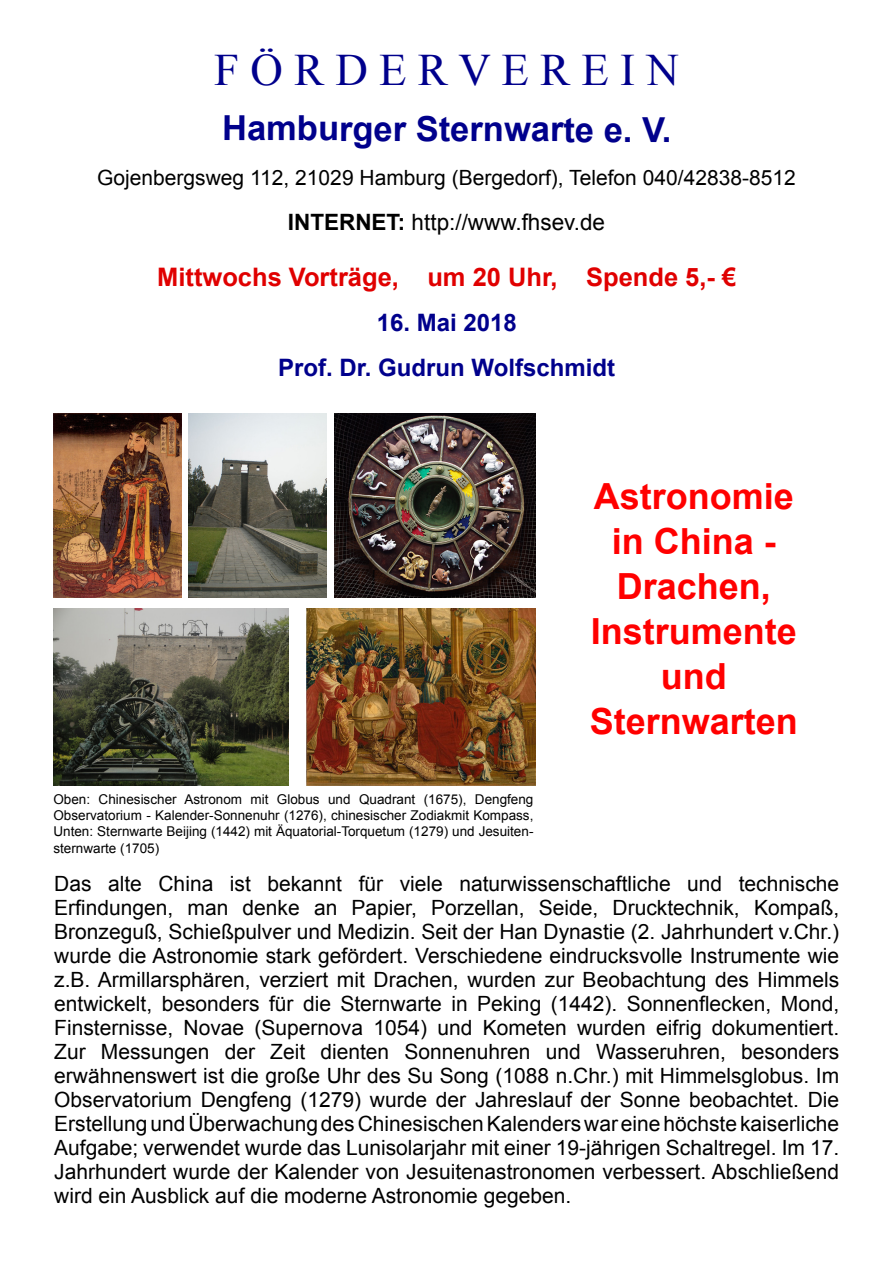
<style>
.page{position:relative;width:893px;height:1263px;background:#fff}
.page>*{position:absolute;margin:0;border:0;box-sizing:border-box;transform-origin:0 0}
.t1{font:45px "Times New Roman";color:#00008c}
.t2{font:700 36px/45px "Arial";color:#f00;text-align:center}
.t3{font:700 34.5px "Arial";letter-spacing:-.005em;color:#00008c}
.t4{font:700 25.5px "Arial";color:#e00000}
.t5{font:700 24px "Arial";color:#00008c}
.t6{font:22.5px "Arial";color:#000}
.t7{font:21px/24px "Arial";color:#000;text-align:justify}
.t8{font:13.5px/16.2px "Arial";color:#000;text-align:justify}
.s1{font-weight:700}
</style>
<div class="page">
<img style="left:53px;top:413px;width:128px;height:184px">
<img style="left:188px;top:413px;width:139px;height:184px">
<img style="left:335px;top:413px;width:200px;height:184px">
<img style="left:54px;top:609px;width:235px;height:176px">
<img style="left:307px;top:609px;width:228px;height:176px">
<p class="t1" style="left:214px;top:40px;width:466px">F Ö R D E R V E R E I N</p>
<p class="t3" style="left:222px;top:106px;width:451px">Hamburger Sternwarte e. V.</p>
<p class="t7" style="left:97px;top:166px;width:700px">Gojenbergsweg 112, 21029 Hamburg (Bergedorf), Telefon 040/42838-8512</p>
<p class="t6" style="left:288px;top:207px;width:319px"><span class="s1">INTERNET:</span> http://www.fhsev.de</p>
<p class="t4" style="left:157px;top:260px;width:581px">Mittwochs Vorträge, um 20 Uhr, Spende 5,- €</p>
<p class="t5" style="left:377px;top:306px;width:142px">16. Mai 2018</p>
<p class="t5" style="left:278px;top:351px;width:338px">Prof. Dr. Gudrun Wolfschmidt</p>
<p class="t8" style="left:53px;top:791px;width:481px">Oben: Chinesischer Astronom mit Globus und Quadrant (1675), Dengfeng Observatorium - Kalender-Sonnenuhr (1276), chinesischer Zodiakmit Kompass, Unten: Sternwarte Beijing (1442) mit Äquatorial-Torquetum (1279) und Jesuiten&shy;sternwarte (1705)</p>
<p class="t2" style="left:594px;top:475px;width:202px">Astronomie</p>
<p class="t2" style="left:591px;top:520px;width:208px">in China -<br>Drachen,<br>Instrumente</p>
<p class="t2" style="left:661px;top:655px;width:67px">und</p>
<p class="t2" style="left:590px;top:700px;width:210px">Sternwarten</p>
<p class="t7" style="left:54px;top:872px;width:786px">Das alte China ist bekannt für viele naturwissenschaftliche und technische Erfindungen, man denke an Papier, Porzellan, Seide, Drucktechnik, Kompaß, Bronzeguß, Schießpulver und Medizin. Seit der Han Dynastie (2. Jahrhundert v.Chr.) wurde die Astronomie stark gefördert. Verschiedene eindrucksvolle Instrumente wie z.B. Armillarsphären, verziert mit Drachen, wurden zur Beobachtung des Himmels entwickelt, besonders für die Sternwarte in Peking (1442). Sonnenflecken, Mond, Finsternisse, Novae (Supernova 1054) und Kometen wurden eifrig dokumentiert.<br>Zur Messungen der Zeit dienten Sonnenuhren und Wasseruhren, besonders erwähnenswert ist die große Uhr des Su Song (1088 n.Chr.) mit Himmelsglobus. Im Observatorium Dengfeng (1279) wurde der Jahreslauf der Sonne beobachtet. Die Erstellung und Überwachung des Chinesischen Kalenders war eine höchste kaiserliche Aufgabe; verwendet wurde das Lunisolarjahr mit einer 19-jährigen Schaltregel. Im 17.<br>Jahrhundert wurde der Kalender von Jesuitenastronomen verbessert. Abschließend wird ein Ausblick auf die moderne Astronomie gegeben.</p>
</div>
